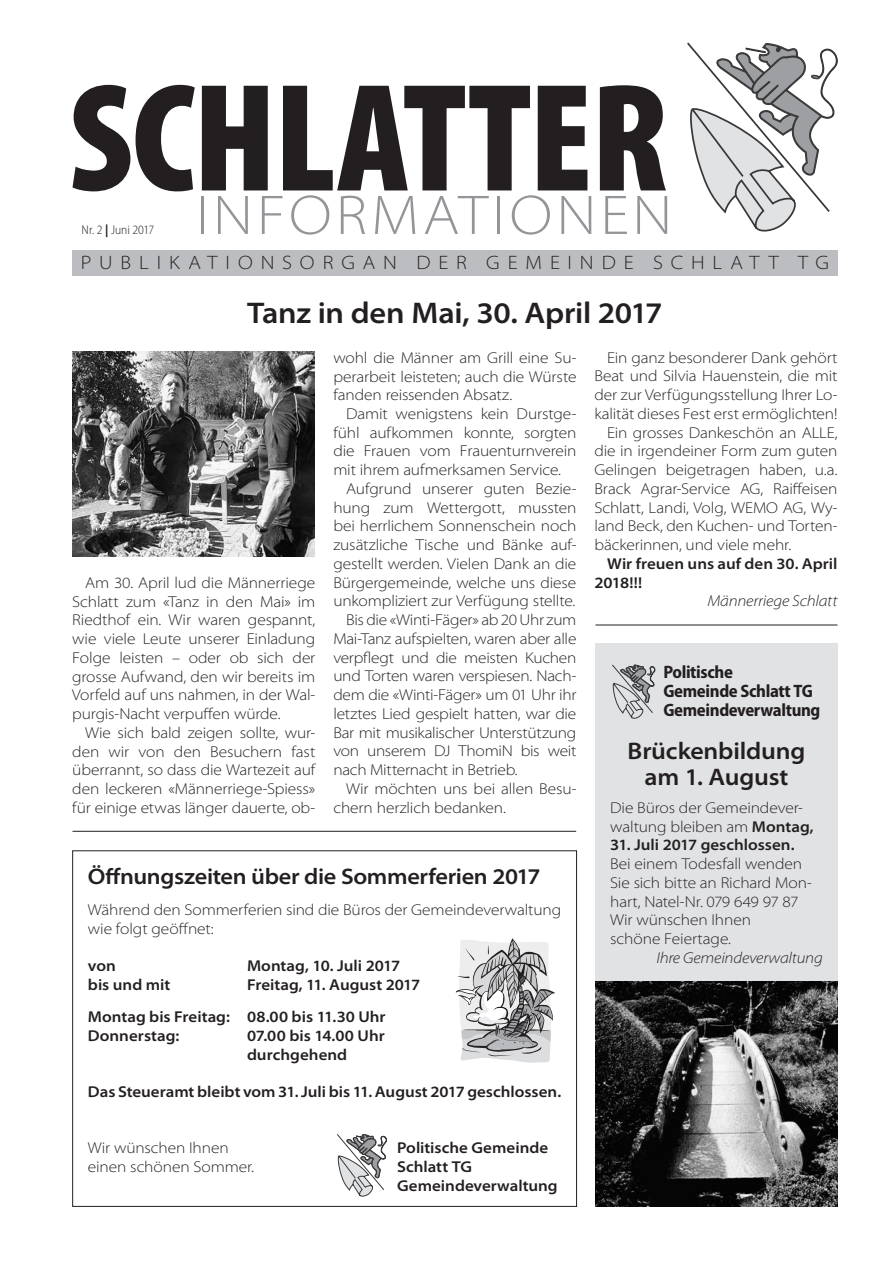
<style>
.page{position:relative;width:893px;height:1263px;background:#fff}
.page>*{position:absolute;margin:0;border:0;box-sizing:border-box;transform-origin:0 0}
.t1{font:900 condensed 155.4px "Myriad Pro";letter-spacing:-.01em;color:#231f20}
.t2{font:300 semi-expanded 56.4px "Myriad Pro";letter-spacing:.075em;color:#939598}
.t3{font:600 semi-expanded 30px "Myriad Pro";letter-spacing:-.01em;color:#231f20}
.t4{font:600 semi-expanded 24px/26.2px "Myriad Pro";letter-spacing:-.01em;color:#231f20;text-align:center}
.t5{font:600 semi-expanded 22.5px "Myriad Pro";letter-spacing:-.015em;color:#231f20}
.t6{font:300 semi-expanded 19.5px "Myriad Pro";letter-spacing:.405em;color:#231f20}
.t7{font:700 semi-condensed 18px/18.8px "Myriad Pro";letter-spacing:-.02em;color:#231f20}
.t8{font:300 semi-expanded 15.75px/18.8px "Myriad Pro";letter-spacing:-.01em;color:#231f20}
.t9{font:600 semi-expanded 15.75px/18.8px "Myriad Pro";color:#231f20}
.t10{font:italic 300 semi-expanded 15.75px "Myriad Pro";letter-spacing:-.01em;color:#231f20}
.t11{font:300 semi-condensed 12.75px "Myriad Pro";color:#231f20}
.s1{font-weight:700}
.s2{font-weight:600}
</style>
<div class="page">
<svg style="left:687px;top:43px;width:150px;height:189px"></svg>
<div style="left:72px;top:250px;width:766px;height:26px;background:#bcbdc0"></div>
<hr style="left:595px;top:625px;width:242px;height:1px;background:#231f20">
<hr style="left:72px;top:831px;width:504px;height:1px;background:#231f20">
<svg style="left:456px;top:938px;width:99px;height:125px"></svg>
<svg style="left:337px;top:1134px;width:50px;height:62px"></svg>
<div style="left:595px;top:643px;width:243px;height:338px;background:#e1e2e4"></div>
<svg style="left:612px;top:665px;width:43px;height:53px"></svg>
<img style="left:595px;top:981px;width:243px;height:225px">
<img style="left:72px;top:352px;width:243px;height:205px">
<h1 class="t1" style="left:69px;top:39px;width:601px">SCHLATTER</h1>
<h2 class="t2" style="left:196px;top:181px;width:477px">INFORMATIONEN</h2>
<p class="t6" style="left:81px;top:251px;width:749px">PUBLIKATIONSORGAN DER GEMEINDE SCHLATT TG</p>
<p class="t11" style="left:82px;top:222px;width:74px">Nr. 2 <span class="s1">|</span> Juni 2017</p>
<h3 class="t3" style="left:247px;top:294px;width:417px">Tanz in den Mai, 30. April 2017</h3>
<p class="t8" style="left:72px;top:573px;width:245px;text-align:justify;text-indent:13px">Am 30. April lud die Männerriege Schlatt zum «Tanz in den Mai» im Riedthof ein. Wir waren gespannt, wie viele Leute unserer Einladung Folge leisten – oder ob sich der grosse Aufwand, den wir bereits im Vorfeld auf uns nahmen, in der Wal&shy;purgis-Nacht verpuffen würde.</p>
<p class="t8" style="left:72px;top:723px;width:245px;text-align:justify;text-indent:13px">Wie sich bald zeigen sollte, wur&shy;den wir von den Besuchern fast überrannt, so dass die Wartezeit auf den leckeren «Männerriege-Spiess» für einige etwas länger dauerte, ob-</p>
<p class="t8" style="left:333px;top:348px;width:245px;text-align:justify">wohl die Männer am Grill eine Su&shy;perarbeit leisteten; auch die Würste fanden reissenden Absatz.</p>
<p class="t8" style="left:346px;top:404px;width:232px">Damit wenigstens kein Durstge-</p>
<p class="t8" style="left:333px;top:423px;width:245px">fühl aufkommen konnte, sorgten</p>
<p class="t8" style="left:333px;top:442px;width:245px">die Frauen vom Frauenturnverein</p>
<p class="t8" style="left:333px;top:460px;width:229px">mit ihrem aufmerksamen Service.</p>
<p class="t8" style="left:346px;top:479px;width:232px">Aufgrund unserer guten Bezie-</p>
<p class="t8" style="left:333px;top:498px;width:245px">hung zum Wettergott, mussten</p>
<p class="t8" style="left:333px;top:517px;width:245px">bei herrlichem Sonnenschein noch</p>
<p class="t8" style="left:333px;top:535px;width:245px">zusätzliche Tische und Bänke auf-</p>
<p class="t8" style="left:333px;top:554px;width:245px">gestellt werden. Vielen Dank an die</p>
<p class="t8" style="left:333px;top:573px;width:245px">Bürgergemeinde, welche uns diese</p>
<p class="t8" style="left:333px;top:592px;width:243px">unkompliziert zur Verfügung stellte.</p>
<p class="t8" style="left:346px;top:610px;width:232px">Bis die «Winti-Fäger» ab 20 Uhr zum</p>
<p class="t8" style="left:333px;top:629px;width:245px">Mai-Tanz aufspielten, waren aber alle</p>
<p class="t8" style="left:333px;top:648px;width:245px">verpflegt und die meisten Kuchen</p>
<p class="t8" style="left:333px;top:667px;width:245px">und Torten waren verspiesen. Nach-</p>
<p class="t8" style="left:333px;top:685px;width:245px">dem die «Winti-Fäger» um 01 Uhr ihr</p>
<p class="t8" style="left:333px;top:704px;width:245px">letztes Lied gespielt hatten, war die</p>
<p class="t8" style="left:333px;top:723px;width:245px">Bar mit musikalischer Unterstützung</p>
<p class="t8" style="left:333px;top:742px;width:245px">von unserem DJ ThomiN bis weit</p>
<p class="t8" style="left:333px;top:760px;width:186px">nach Mitternacht in Betrieb.</p>
<p class="t8" style="left:346px;top:779px;width:232px">Wir möchten uns bei allen Besu-</p>
<p class="t8" style="left:333px;top:798px;width:174px">chern herzlich bedanken.</p>
<h3 class="t5" style="left:88px;top:862px;width:454px">Öffnungszeiten über die Sommerferien 2017</h3>
<p class="t8" style="left:88px;top:900px;width:475px">Während den Sommerferien sind die Büros der Gemeindeverwaltung wie folgt geöffnet:</p>
<p class="t9" style="left:88px;top:956px;width:29px">von</p>
<p class="t9" style="left:247px;top:956px;width:155px">Montag, 10. Juli 2017</p>
<p class="t9" style="left:88px;top:975px;width:84px">bis und mit</p>
<p class="t9" style="left:88px;top:968px;width:334px;line-height:32.2px;text-indent:159px">Freitag, 11. August 2017<br>Montag bis Freitag: 08.00 bis 11.30 Uhr</p>
<p class="t9" style="left:88px;top:1026px;width:93px">Donnerstag:</p>
<p class="t9" style="left:247px;top:1026px;width:139px">07.00 bis 14.00 Uhr durchgehend</p>
<p class="t9" style="left:88px;top:1082px;width:475px">Das Steueramt bleibt vom 31. Juli bis 11. August 2017 geschlossen.</p>
<p class="t8" style="left:88px;top:1139px;width:142px">Wir wünschen Ihnen</p>
<p class="t9" style="left:397px;top:1138px;width:153px">Politische Gemeinde</p>
<p class="t8" style="left:88px;top:1157px;width:168px">einen schönen Sommer.</p>
<p class="t9" style="left:397px;top:1157px;width:162px">Schlatt TG<br>Gemeindeverwaltung</p>
<p class="t8" style="left:607px;top:348px;width:232px">Ein ganz besonderer Dank gehört</p>
<p class="t8" style="left:594px;top:366px;width:245px">Beat und Silvia Hauenstein, die mit</p>
<p class="t8" style="left:594px;top:385px;width:245px">der zur Verfügungsstellung Ihrer Lo-</p>
<p class="t8" style="left:594px;top:404px;width:245px">kalität dieses Fest erst ermöglichten!</p>
<p class="t8" style="left:607px;top:423px;width:232px">Ein grosses Dankeschön an ALLE,</p>
<p class="t8" style="left:594px;top:441px;width:245px">die in irgendeiner Form zum guten</p>
<p class="t8" style="left:594px;top:460px;width:245px">Gelingen beigetragen haben, u.a.</p>
<p class="t8" style="left:594px;top:479px;width:245px">Brack Agrar-Service AG, Raiffeisen</p>
<p class="t8" style="left:594px;top:498px;width:245px">Schlatt, Landi, Volg, WEMO AG, Wy-</p>
<p class="t8" style="left:594px;top:516px;width:245px">land Beck, den Kuchen- und Torten-</p>
<p class="t8" style="left:594px;top:535px;width:198px">bäckerinnen, und viele mehr.</p>
<p class="t9" style="left:594px;top:554px;width:245px;text-indent:13px">Wir freuen uns auf den 30. April<br>2018!!!</p>
<p class="t10" style="left:707px;top:591px;width:132px">Männerriege Schlatt</p>
<p class="t7" style="left:663px;top:662px;width:158px">Politische<br>Gemeinde Schlatt TG<br>Gemeindeverwaltung</p>
<h3 class="t4" style="left:628px;top:737px;width:179px">Brückenbildung am 1. August</h3>
<p class="t8" style="left:610px;top:798px;width:205px">Die Büros der Gemeindever&shy;waltung bleiben am <span class="s2">Montag,</span></p>
<p class="t9" style="left:610px;top:835px;width:186px">31. Juli 2017 geschlossen.</p>
<p class="t8" style="left:610px;top:854px;width:203px">Bei einem Todesfall wenden<br>Sie sich bitte an Richard Mon&shy;hart, Natel-Nr. 079 649 97 87<br>Wir wünschen Ihnen<br>schöne Feiertage.</p>
<p class="t10" style="left:656px;top:948px;width:168px">Ihre Gemeindeverwaltung</p>
</div>
